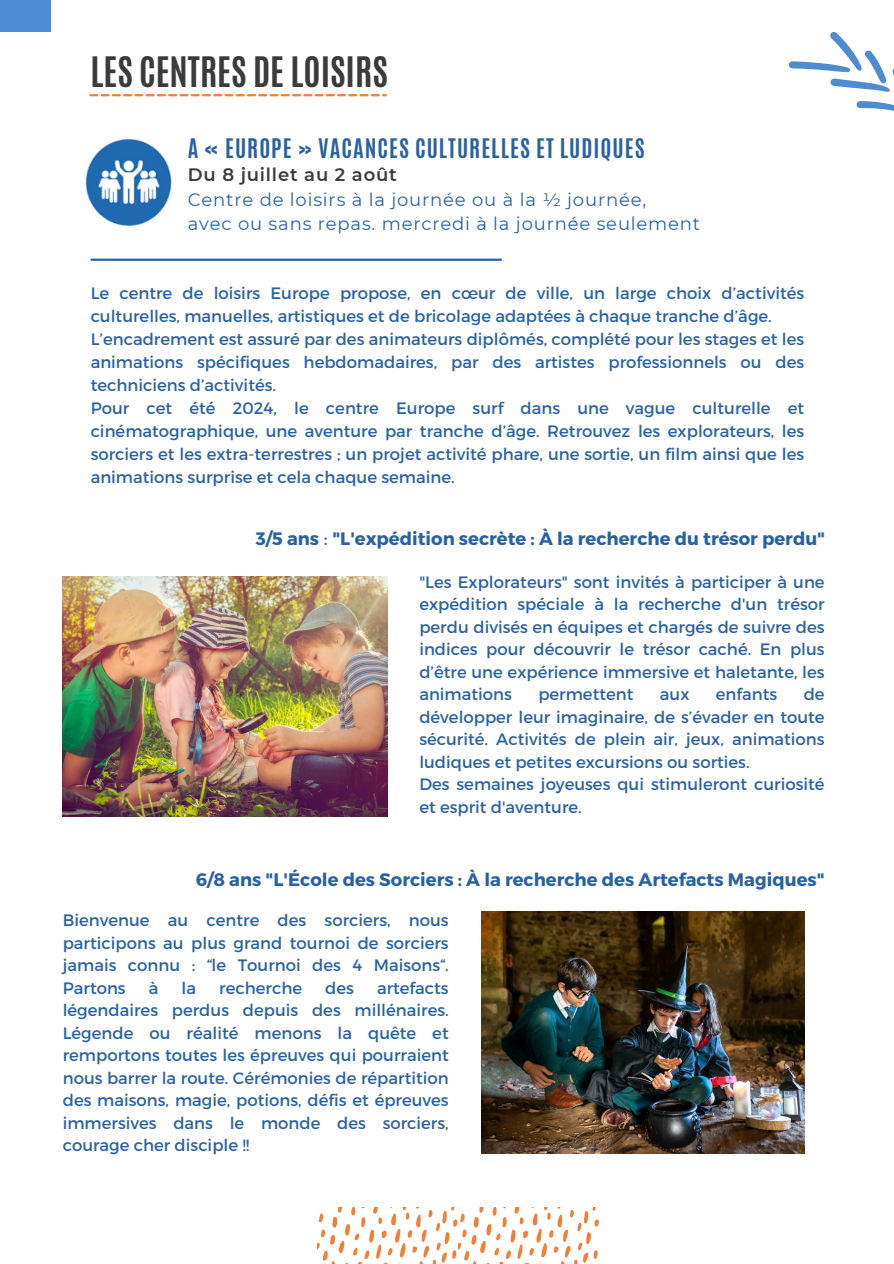
<style>
.page{position:relative;width:894px;height:1264px;background:#fff}
.page>*{position:absolute;margin:0;border:0;box-sizing:border-box;transform-origin:0 0}
.t1{font:700 35.1px "Antonio";color:#3b3b3b}
.t2{font:700 22.5px "Antonio";letter-spacing:.045em;color:#2962a4}
.t3{font:700 18px "Montserrat";color:#2962a4}
.t4{font:18px "Montserrat";letter-spacing:.045em;color:#2962a4}
.t5{font:600 18px "Montserrat";letter-spacing:.045em;color:#3b3b3b}
.t6{font:16.5px/22.5px "Montserrat";color:#2962a4;text-align:justify}
.s1{font-weight:400}
</style>
<div class="page">
<img style="left:85px;top:138px;width:87px;height:88px">
<svg style="left:89px;top:94px;width:298px;height:2px"></svg>
<div style="left:0;top:0;width:51px;height:32px;background:#4f8bd1"></div>
<svg style="left:788px;top:32px;width:105px;height:79px"></svg>
<hr style="left:91px;top:258px;width:410px;height:3px;background:#2962a4">
<svg style="left:317px;top:1207px;width:282px;height:56px"></svg>
<img style="left:63px;top:576px;width:324px;height:240px">
<img style="left:481px;top:911px;width:323px;height:242px">
<p class="t1" style="left:90px;top:47px;width:299px">LES CENTRES DE LOISIRS</p>
<p class="t2" style="left:188px;top:132px;width:458px">A « EUROPE » VACANCES CULTURELLES ET LUDIQUES</p>
<p class="t5" style="left:188px;top:163px;width:210px">Du 8 juillet au 2 août</p>
<p class="t4" style="left:188px;top:188px;width:460px">Centre de loisirs à la journée ou à la ½ journée,</p>
<p class="t4" style="left:188px;top:213px;width:513px">avec ou sans repas. mercredi à la journée seulement</p>
<h1 class="t6" style="left:91px;top:280px;width:714px;line-height:23px">Le centre de loisirs Europe propose, en cœur de ville, un large choix d’activités culturelles, manuelles, artistiques et de bricolage adaptées à chaque tranche d’âge.</h1>
<p class="t6" style="left:91px;top:326px;width:715px;line-height:23px">L’encadrement est assuré par des animateurs diplômés, complété pour les stages et les animations spécifiques hebdomadaires, par des artistes professionnels ou des techniciens d’activités.</p>
<p class="t6" style="left:91px;top:395px;width:715px;line-height:23px">Pour cet été 2024, le centre Europe surf dans une vague culturelle et cinématographique, une aventure par tranche d’âge. Retrouvez les explorateurs, les sorciers et les extra-terrestres ; un projet activité phare, une sortie, un film ainsi que les animations surprise et cela chaque semaine.</p>
<h2 class="t3" style="left:256px;top:527px;width:570px">3/5 ans <span class="s1">:</span> "L'expédition secrète : À la recherche du trésor perdu"</h2>
<p class="t6" style="left:419px;top:570px;width:406px">"Les Explorateurs" sont invités à participer à une expédition spéciale à la recherche d'un trésor perdu divisés en équipes et chargés de suivre des indices pour découvrir le trésor caché. En plus d’être une expérience immersive et haletante, les animations</p>
<p class="t6" style="left:538px;top:682px;width:97px">permettent</p>
<p class="t6" style="left:659px;top:682px;width:31px">aux</p>
<p class="t6" style="left:715px;top:682px;width:63px">enfants</p>
<p class="t6" style="left:419px;top:682px;width:406px;text-indent:384px">de développer leur imaginaire, de s’évader en toute sécurité. Activités de plein air, jeux, animations ludiques et petites excursions ou sorties.</p>
<p class="t6" style="left:419px;top:772px;width:406px">Des semaines joyeuses qui stimuleront curiosité et esprit d'aventure.</p>
<p class="t3" style="left:196px;top:868px;width:630px">6/8 ans "L'École des Sorciers : À la recherche des Artefacts Magiques"</p>
<p class="t6" style="left:63px;top:908px;width:387px">Bienvenue au centre des sorciers, nous participons au plus grand tournoi de sorciers jamais connu : “le Tournoi des 4 Maisons“.<br>Partons</p>
<p class="t6" style="left:149px;top:975px;width:11px">à</p>
<p class="t6" style="left:181px;top:975px;width:16px">la</p>
<p class="t6" style="left:219px;top:975px;width:84px">recherche</p>
<p class="t6" style="left:325px;top:975px;width:30px">des</p>
<p class="t6" style="left:63px;top:975px;width:387px;text-indent:314px">artefacts légendaires perdus depuis des millénaires.<br>Légende ou réalité menons la quête et remportons toutes les épreuves qui pourraient nous barrer la route. Cérémonies de répartition des maisons, magie, potions, défis et épreuves immersives dans le monde des sorciers, courage cher disciple !!</p>
</div>
